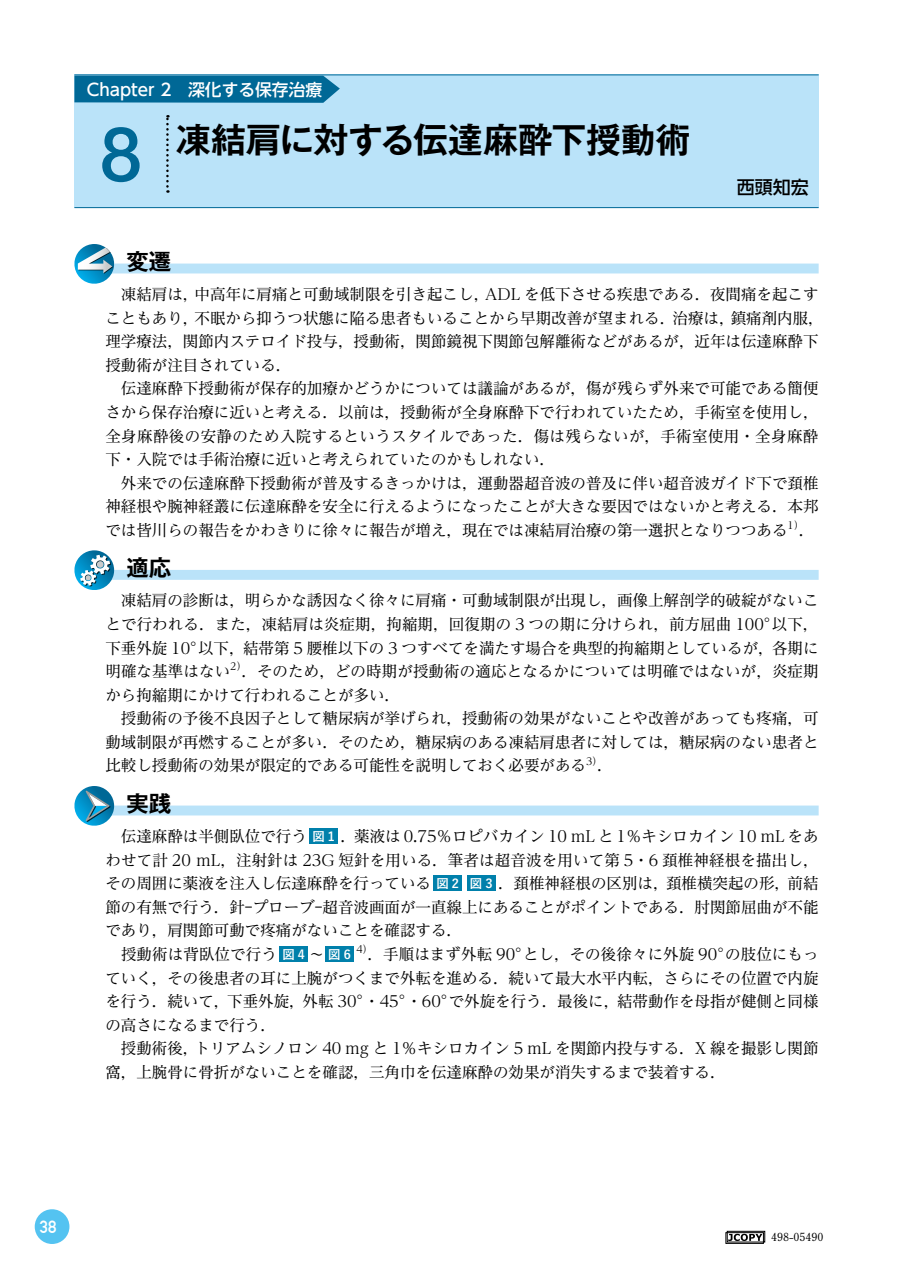
<style>
.page{position:relative;width:903px;height:1275px;background:#fff}
.page>*{position:absolute;margin:0;border:0;box-sizing:border-box;transform-origin:0 0}
.t1{font:500 75.6px "Helvetica Neue LT Std";color:#006896}
.t2{font:700 34.65px "Gothic MB101 Pr 6 De";color:#000}
.t3{font:700 22.4px "Gothic MB101 Pr 6 De";color:#000}
.t4{font:500 18.03px "UD Shin Go Pr 6";color:#000}
.t5{font:700 17.32px "DIN Alternate";color:#fff}
.t6{font:500 16.8px "UD Shin Go Pr 6";color:#fff}
.t7{font:15.58px/23.6px "Reim Pr 6";color:#000}
.t8{font:700 11.2px "Futo Min A101 Pro";color:#000}
.s1{font-family:"Ntoday Std Medium KS";font-weight:400}
.s2{font-family:"Yu Go Pr 6 N";font-weight:700;font-size:12.42px;color:#fff}
.s3{font-family:"Yu Go Pr 6 N";font-weight:700;font-size:12.42px}
</style>
<div class="page">
<div style="left:35px;top:1209px;width:34px;height:35px;background:#54c3f1;border-radius:50%"></div>
<svg style="left:725px;top:1230px;width:41px;height:14px"></svg>
<svg style="left:729px;top:1234px;width:33px;height:6px"></svg>
<div style="left:726px;top:1232px;width:38px;height:12px;border:1px solid #000"></div>
<div style="left:727px;top:1231px;width:38px;height:11px;border:1px solid #000"></div>
<div style="left:84px;top:264px;width:735px;height:9px;background:#bae3f9"></div>
<div style="left:84px;top:570px;width:735px;height:10px;background:#bae3f9"></div>
<div style="left:84px;top:805px;width:735px;height:10px;background:#bae3f9"></div>
<div style="left:309px;top:828px;width:29px;height:16px;background:#0080ab"></div>
<div style="left:433px;top:876px;width:29px;height:15px;background:#0080ab"></div>
<div style="left:467px;top:876px;width:28px;height:15px;background:#0080ab"></div>
<div style="left:279px;top:946px;width:29px;height:16px;background:#0080ab"></div>
<div style="left:325px;top:946px;width:29px;height:16px;background:#0080ab"></div>
<svg style="left:74px;top:244px;width:42px;height:40px"></svg>
<svg style="left:74px;top:550px;width:40px;height:40px"></svg>
<svg style="left:74px;top:786px;width:40px;height:40px"></svg>
<div style="left:74px;top:74px;width:745px;height:134px;background:#bae3f9"></div>
<hr style="left:74px;top:74px;width:745px;height:1px;background:#006896">
<hr style="left:74px;top:207px;width:745px;height:1px;background:#006896">
<svg style="left:74px;top:76px;width:266px;height:27px;background:#086d9a"></svg>
<svg style="left:166px;top:115px;width:3px;height:78px"></svg>
<p class="t6" style="left:87px;top:76px;width:237px">Chapter 2　深化<span class="s1">する</span>保存治療</p>
<h1 class="t1" style="left:100px;top:109px;width:44px">8</h1>
<h2 class="t2" style="left:176px;top:111px;width:516px">凍結肩に対する伝達麻酔下授動術</h2>
<p class="t4" style="left:737px;top:172px;width:73px">西頭知宏</p>
<h3 class="t3" style="left:126px;top:243px;width:46px">変遷</h3>
<p class="t7" style="left:105px;top:282px;width:720px">　凍結肩は，中高年に肩痛と可動域制限を引き起こし，ADL を低下させる疾患である．夜間痛を起こすこともあり，不眠から抑うつ状態に陥る患者もいることから早期改善が望まれる．治療は，鎮痛剤内服，理学療法，関節内ステロイド投与，授動術，関節鏡視下関節包解離術などがあるが，近年は伝達麻酔下授動術が注目されている．<br>　伝達麻酔下授動術が保存的加療かどうかについては議論があるが，傷が残らず外来で可能である簡便さから保存治療に近いと考える．以前は，授動術が全身麻酔下で行われていたため，手術室を使用し，全身麻酔後の安静のため入院するというスタイルであった．傷は残らないが，手術室使用・全身麻酔下・入院では手術治療に近いと考えられていたのかもしれない．<br>　外来での伝達麻酔下授動術が普及するきっかけは，運動器超音波の普及に伴い超音波ガイド下で頚椎神経根や腕神経叢に伝達麻酔を安全に行えるようになったことが大きな要因ではないかと考える．本邦では皆川らの報告をかわきりに徐々に報告が増え，現在では凍結肩治療の第一選択となりつつある<sup>1）</sup>．</p>
<h3 class="t3" style="left:126px;top:549px;width:46px">適応</h3>
<p class="t7" style="left:105px;top:588px;width:715px">　凍結肩の診断は，明らかな誘因なく徐々に肩痛・可動域制限が出現し，画像上解剖学的破綻がないことで行われる．また，凍結肩は炎症期，拘縮期，回復期の 3 つの期に分けられ，前方屈曲 100°以下，下垂外旋 10°以下，結帯第 5 腰椎以下の 3 つすべてを満たす場合を典型的拘縮期としているが，各期に明確な基準はない<sup>2）</sup>．そのため，どの時期が授動術の適応となるかについては明確ではないが，炎症期から拘縮期にかけて行われることが多い．<br>　授動術の予後不良因子として糖尿病が挙げられ，授動術の効果がないことや改善があっても疼痛，可動域制限が再燃することが多い．そのため，糖尿病のある凍結肩患者に対しては，糖尿病のない患者と比較し授動術の効果が限定的である可能性を説明しておく必要がある<sup>3）</sup>．</p>
<h3 class="t3" style="left:126px;top:785px;width:46px">実践</h3>
<p class="t7" style="left:105px;top:824px;width:715px">　伝達麻酔は半側臥位で行う<span class="s2">図 1</span> ．薬液は 0.75％ロピバカイン 10 mL と 1％キシロカイン 10 mL をあわせて計 20 mL，注射針は 23G 短針を用いる．筆者は超音波を用いて第 5・6 頚椎神経根を描出し，その周囲に薬液を注入し伝達麻酔を行っている<span class="s2">図 2 図 3</span> ．頚椎神経根の区別は，頚椎横突起の形，前結節の有無で行う．針—プローブ—超音波画面が一直線上にあることがポイントである．肘関節屈曲が不能であり，肩関節可動で疼痛がないことを確認する．<br>　授動術は背臥位で行う<span class="s2">図 4</span> <span class="s3">～</span><span class="s2">図 6</span> <sup>4）</sup>．手順はまず外転 90°とし，その後徐々に外旋 90°の肢位にもっていく，その後患者の耳に上腕がつくまで外転を進める．続いて最大水平内転，さらにその位置で内旋を行う．続いて，下垂外旋，外転 30°・45°・60°で外旋を行う．最後に，結帯動作を母指が健側と同様の高さになるまで行う．<br>　授動術後，トリアムシノロン 40 mg と 1％キシロカイン 5 mL を関節内投与する．X 線を撮影し関節窩，上腕骨に骨折がないことを確認，三角巾を伝達麻酔の効果が消失するまで装着する．</p>
<p class="t5" style="left:40px;top:1213px;width:18px">38</p>
<p class="t8" style="left:771px;top:1228px;width:54px">498-05490</p>
</div>
